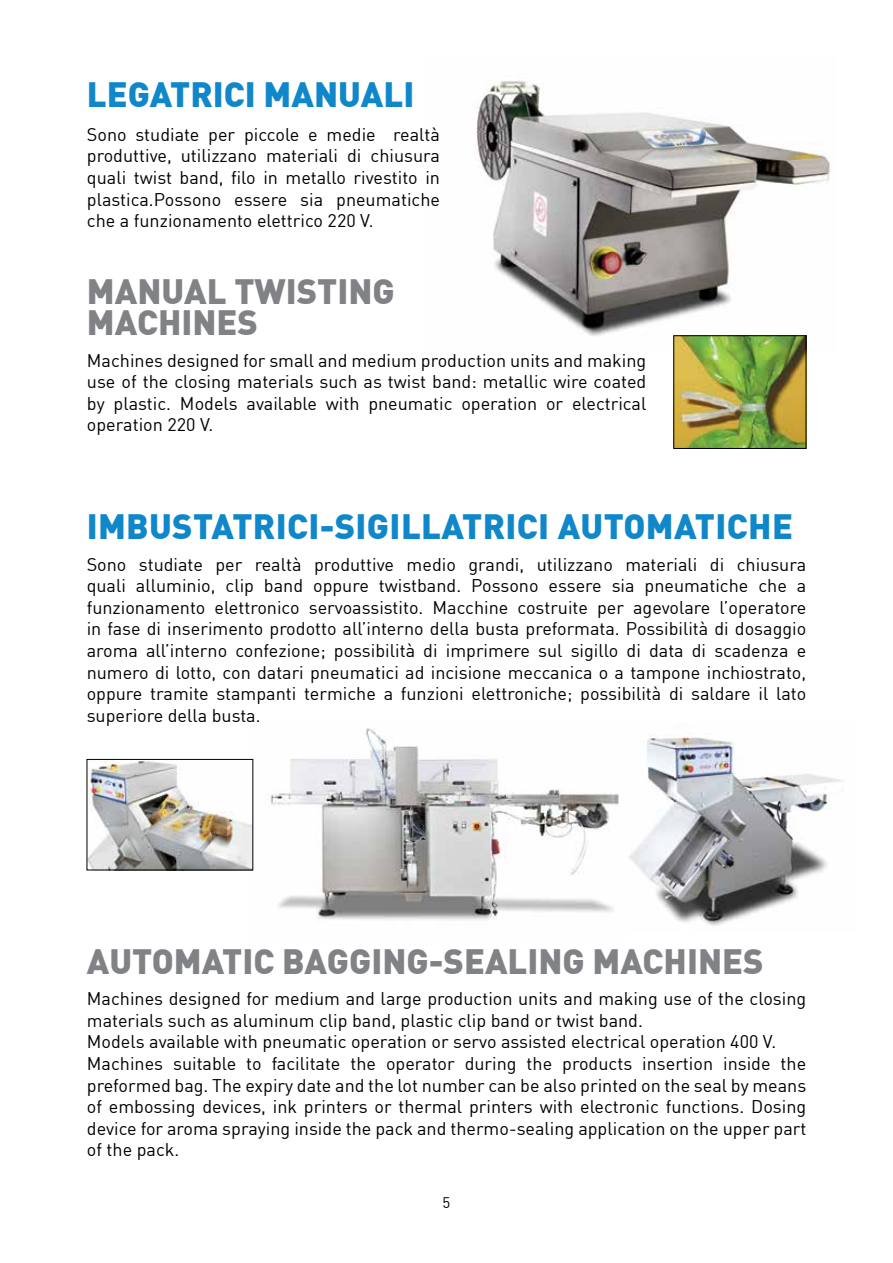
<style>
.page{position:relative;width:893px;height:1263px;background:#fff}
.page>*{position:absolute;margin:0;border:0;box-sizing:border-box;transform-origin:0 0}
.t1{font:900 34.5px/31.5px "DIN";color:#808285}
.t2{font:900 34.5px "DIN";letter-spacing:.01em;color:#0f87c9}
.t3{font:18px/21.6px "DIN";color:#000;text-align:justify}
.t4{font:15px "DIN";color:#000}
</style>
<div class="page">
<img style="left:247px;top:728px;width:372px;height:192px">
<img style="left:475px;top:80px;width:356px;height:274px">
<img style="left:89px;top:761px;width:162px;height:107px">
<div style="left:87px;top:759px;width:166px;height:111px;border:1px solid #000"></div>
<img style="left:629px;top:723px;width:214px;height:203px">
<img style="left:675px;top:337px;width:129px;height:110px">
<div style="left:673px;top:335px;width:133px;height:114px;border:1px solid #000"></div>
<h1 class="t2" style="left:87px;top:77px;width:329px">LEGATRICI MANUALI</h1>
<p class="t3" style="left:87px;top:124px;width:355px">Sono studiate per piccole e medie realtà produttive, utilizzano materiali di chiusura quali twist band, filo in metallo rivestito in plastica.Possono essere sia pneumatiche che a funzionamento elettrico 220 V.</p>
<h1 class="t1" style="left:87px;top:277px;width:309px">MANUAL TWISTING<br>MACHINES</h1>
<p class="t3" style="left:87px;top:350px;width:561px">Machines designed for small and medium production units and making use of the closing materials such as twist band: metallic wire coated by plastic. Models available with pneumatic operation or electrical operation 220 V.</p>
<h1 class="t2" style="left:87px;top:509px;width:708px">IMBUSTATRICI-SIGILLATRICI AUTOMATICHE</h1>
<p class="t3" style="left:87px;top:554px;width:721px">Sono studiate per realtà produttive medio grandi, utilizzano materiali di chiusura quali alluminio, clip band oppure twistband. Possono essere sia pneumatiche che a funzionamento elettronico servoassistito. Macchine costruite per agevolare l’operatore in fase di inserimento prodotto all’interno della busta preformata. Possibilità di dosaggio aroma all’interno confezione; possibilità di imprimere sul sigillo di data di scadenza e numero di lotto, con datari pneumatici ad incisione meccanica o a tampone inchiostrato, oppure tramite stampanti termiche a funzioni elettroniche; possibilità di saldare il lato superiore della busta.</p>
<h1 class="t1" style="left:87px;top:947px;width:678px">AUTOMATIC BAGGING-SEALING MACHINES</h1>
<p class="t3" style="left:87px;top:988px;width:721px;text-align:left">Machines designed for medium and large production units and making use of the closing materials such as aluminum clip band, plastic clip band or twist band.<br>Models available with pneumatic operation or servo assisted electrical operation 400 V.<br>Machines suitable to facilitate the operator during the products insertion inside the preformed bag. The expiry date and the lot number can be also printed on the seal by means of embossing devices, ink printers or thermal printers with electronic functions. Dosing device for aroma spraying inside the pack and thermo-sealing application on the upper part of the pack.</p>
<p class="t4" style="left:443px;top:1195px;width:9px">5</p>
</div>
